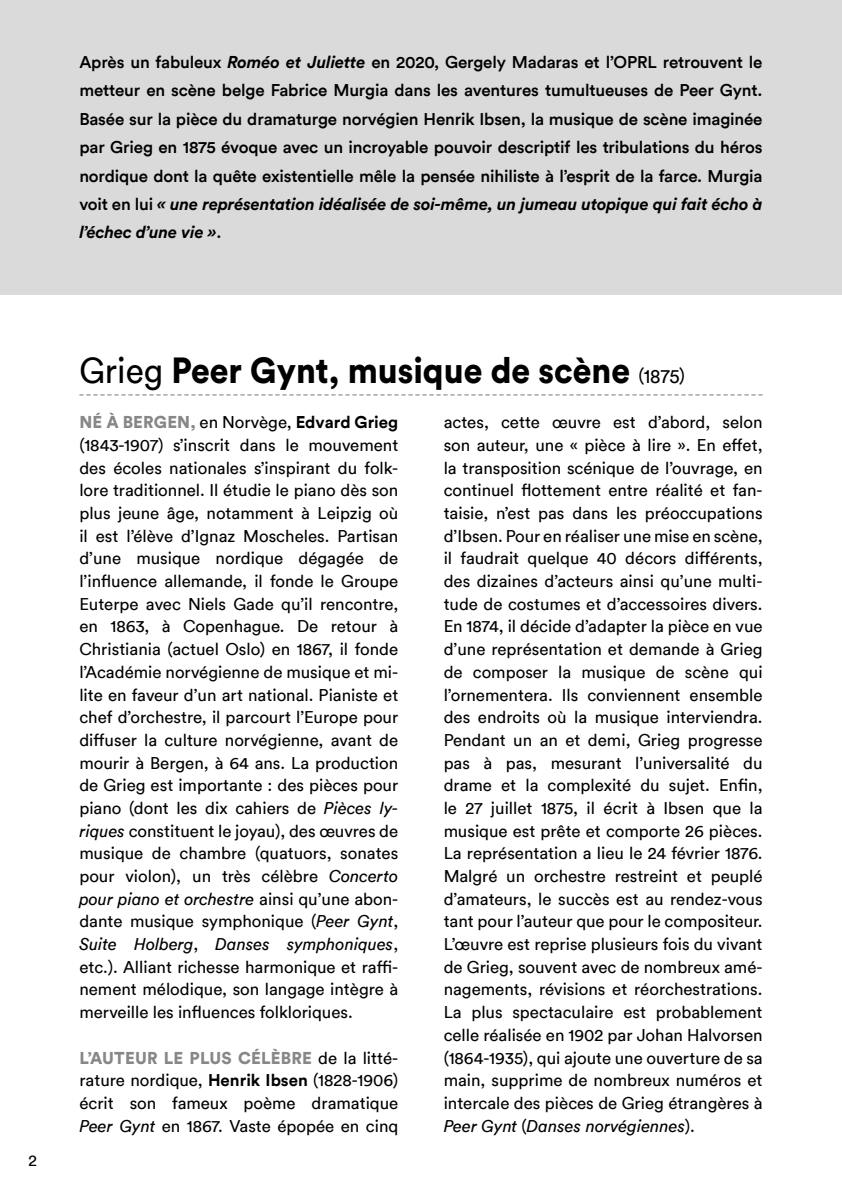
<style>
.page{position:relative;width:842px;height:1191px;background:#fff}
.page>*{position:absolute;margin:0;border:0;box-sizing:border-box;transform-origin:0 0}
.t1{font:900 36px "Circular Std";color:#000;scale:.93 1}
.t2{font:17px/22.6px "Circular";color:#000;text-align:justify}
.t3{font:500 17px/28.4px "Circular";letter-spacing:-.01em;color:#000;text-align:justify}
.t4{font:italic 700 17px/28.4px "Circular Std";letter-spacing:-.01em;color:#000}
.t5{font:900 17px "Circular Std";letter-spacing:.01em;color:#878787}
.t6{font:16px "Circular";color:#000}
.s1{font-family:"Circular Std";font-weight:700;font-style:italic}
.s2{font-family:"Circular";font-weight:500;font-style:normal}
.s3{font-family:"Circular";font-weight:400}
.s4{font-family:"Circular";font-weight:400;font-size:20px}
.s5{font-family:"Circular Std";font-weight:900;color:#878787}
.s6{font-weight:700}
.s7{font-style:italic}
.s8{font-family:"Circular";font-weight:400;color:#000}
</style>
<div class="page">
<div style="left:0;top:0;width:842px;height:295px;background:#dadada"></div>
<svg style="left:79px;top:394px;width:684px;height:1px"></svg>
<p class="t3" style="left:79px;top:47px;width:685px">Après un fabuleux <span class="s1">Roméo et Juliette</span> en 2020, Gergely Madaras et l’OPRL retrouvent le metteur en scène belge Fabrice Murgia dans les aventures tumultueuses de Peer Gynt.<br>Basée sur la pièce du dramaturge norvégien Henrik Ibsen, la musique de scène imaginée par Grieg en 1875 évoque avec un incroyable pouvoir descriptif les tribulations du héros nordique dont la quête existentielle mêle la pensée nihiliste à l’esprit de la farce. Murgia</p>
<p class="t4" style="left:79px;top:189px;width:685px"><span class="s2">voit en lui</span> « une représentation idéalisée de soi-même, un jumeau utopique qui fait écho à l’échec d’une vie »<span class="s2">.</span></p>
<p class="t6" style="left:28px;top:1149px;width:10px">2</p>
<h1 class="t1" style="left:79px;top:346px;width:653px"><span class="s3">Grieg</span> Peer Gynt, musique de scène <span class="s4">(1875)</span></h1>
<p class="t2" style="left:79px;top:410px;width:320px"><span class="s5">NÉ À BERGEN,</span> en Norvège, <span class="s6">Edvard Grieg </span>(1843-1907) s’inscrit dans le mouvement des écoles nationales s’inspirant du folk&shy;lore traditionnel. Il étudie le piano dès son plus jeune âge, notamment à Leipzig où il est l’élève d’Ignaz Moscheles. Partisan d’une musique nordique dégagée de l’influence allemande, il fonde le Groupe Euterpe avec Niels Gade qu’il rencontre, en 1863, à Copenhague. De retour à Christiania (actuel Oslo) en 1867, il fonde l’Académie norvégienne de musique et mi&shy;lite en faveur d’un art national. Pianiste et chef d’orchestre, il parcourt l’Europe pour diffuser la culture norvégienne, avant de mourir à Bergen, à 64 ans. La production de Grieg est importante : des pièces pour piano (dont les dix cahiers de <span class="s7">Pièces ly&shy;riques</span> constituent le joyau), des œuvres de musique de chambre (quatuors, sonates pour violon), un très célèbre <span class="s7">Concerto pour piano et orchestre</span> ainsi qu’une abon&shy;dante musique symphonique (<span class="s7">Peer Gynt</span>, <span class="s7">Suite Holberg</span>, <span class="s7">Danses symphoniques</span>, etc.). Alliant richesse harmonique et raffi&shy;nement mélodique, son langage intègre à merveille les influences folkloriques.</p>
<p class="t5" style="left:79px;top:1046px;width:320px">L’AUTEUR LE PLUS CÉLÈBRE <span class="s8">de la litté-</span></p>
<p class="t2" style="left:79px;top:1068px;width:320px">rature nordique, <span class="s6">Henrik Ibsen</span> (1828-1906) écrit son fameux poème dramatique <span class="s7">Peer Gynt</span> en 1867. Vaste épopée en cinq</p>
<p class="t2" style="left:444px;top:410px;width:320px">actes, cette œuvre est d’abord, selon son auteur, une « pièce à lire ». En effet, la transposition scénique de l’ouvrage, en continuel flottement entre réalité et fan&shy;taisie, n’est pas dans les préoccupations d’Ibsen. Pour en réaliser une mise en scène, il faudrait quelque 40 décors différents, des dizaines d’acteurs ainsi qu’une multi&shy;tude de costumes et d’accessoires divers.<br>En 1874, il décide d’adapter la pièce en vue d’une représentation et demande à Grieg de composer la musique de scène qui l’ornementera. Ils conviennent ensemble des endroits où la musique interviendra.<br>Pendant un an et demi, Grieg progresse pas à pas, mesurant l’universalité du drame et la complexité du sujet. Enfin, le 27 juillet 1875, il écrit à Ibsen que la musique est prête et comporte 26 pièces.<br>La représentation a lieu le 24 février 1876.<br>Malgré un orchestre restreint et peuplé d’amateurs, le succès est au rendez-vous tant pour l’auteur que pour le compositeur.<br>L’œuvre est reprise plusieurs fois du vivant de Grieg, souvent avec de nombreux amé&shy;nagements, révisions et réorchestrations.<br>La plus spectaculaire est probablement celle réalisée en 1902 par Johan Halvorsen (1864-1935), qui ajoute une ouverture de sa main, supprime de nombreux numéros et intercale des pièces de Grieg étrangères à <span class="s7">Peer Gynt</span> (<span class="s7">Danses norvégiennes</span>).</p>
</div>
